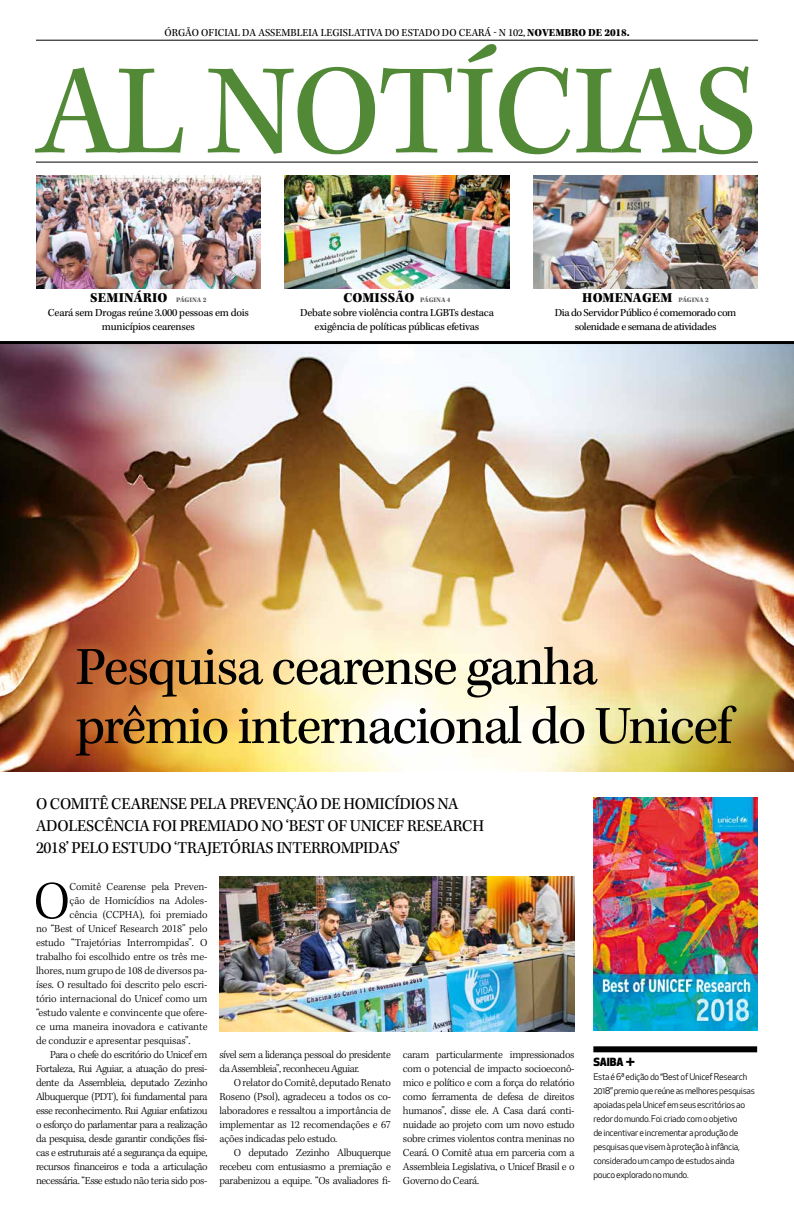
<style>
.page{position:relative;width:794px;height:1219px;background:#fff}
.page>*{position:absolute;margin:0;border:0;box-sizing:border-box;transform-origin:0 0}
.t1{font:131.8px "Kepler Std";letter-spacing:-.02em;color:#518936}
.t2{font:300 55.2px "Kepler Std";color:#000}
.t3{font:55px/59px "Kepler Std";letter-spacing:-.03em;color:#000}
.t4{font:17px/22px "Kepler Std";letter-spacing:-.02em;color:#000}
.t5{font:900 14px "Kepler Std";letter-spacing:.01em;color:#000}
.t6{font:300 11px/14px "Kepler Std";letter-spacing:-.03em;color:#000;text-align:justify}
.t7{font:300 11px "Kepler Std";letter-spacing:-.01em;color:#000}
.t8{font:11px/14px "Kepler Std";letter-spacing:-.02em;color:#000;text-align:center}
.t9{font:11px "Kepler Std";letter-spacing:.005em;color:#000}
.t10{font:11px/14px "Kepler Std";letter-spacing:-.04em;color:#000;text-align:center}
.t11{font:300 11px "Kepler Std";letter-spacing:-.005em;color:#000}
.t12{font:800 11px "Apex New";color:#000}
.t13{font:9px/14px "Apex New";letter-spacing:-.03em;color:#000}
.s1{font-weight:900}
.s2{font-size:7px;color:#646363}
</style>
<div class="page">
<img style="left:0;top:344px;width:794px;height:427px">
<hr style="left:36px;top:162px;width:722px;height:1px;background:#000">
<hr style="left:36px;top:40px;width:722px;height:1px;background:#000">
<hr style="left:0;top:341px;width:794px;height:3px;background:#000">
<img style="left:36px;top:176px;width:225px;height:112px">
<img style="left:533px;top:176px;width:225px;height:112px">
<img style="left:284px;top:176px;width:225px;height:112px">
<div style="left:593px;top:1046px;width:164px;height:6px;background:#000"></div>
<img style="left:593px;top:797px;width:164px;height:233px">
<img style="left:219px;top:876px;width:355px;height:156px">
<p class="t9" style="left:164px;top:26px;width:467px">ÓRGÃO OFICIAL DA ASSEMBLEIA LEGISLATIVA DO ESTADO DO CEARÁ - N 102, <span class="s1">NOVEMBRO DE 2018.</span></p>
<h1 class="t1" style="left:37px;top:37px;width:722px">AL NOTÍCIAS</h1>
<p class="t5" style="left:90px;top:290px;width:118px">SEMINÁRIO <span class="s2">PÁGINA 2</span></p>
<p class="t8" style="left:48px;top:306px;width:203px">Ceará sem Drogas reúne 3.000 pessoas em dois municípios cearenses</p>
<p class="t5" style="left:343px;top:290px;width:109px">COMISSÃO <span class="s2">PÁGINA 4</span></p>
<p class="t8" style="left:300px;top:306px;width:195px">Debate sobre violência contra LGBTs destaca exigência de políticas públicas efetivas</p>
<p class="t5" style="left:582px;top:290px;width:128px">HOMENAGEM <span class="s2">PÁGINA 2</span></p>
<p class="t10" style="left:554px;top:306px;width:183px">Dia do Servidor Público é comemorado com solenidade e semana de atividades</p>
<h3 class="t3" style="left:76px;top:639px;width:657px">Pesquisa cearense ganha prêmio internacional do Unicef</h3>
<h3 class="t4" style="left:36px;top:793px;width:449px">O COMITÊ CEARENSE PELA PREVENÇÃO DE HOMICÍDIOS NA<br>ADOLESCÊNCIA FOI PREMIADO NO ‘BEST OF UNICEF RESEARCH<br>2018’ PELO ESTUDO ‘TRAJETÓRIAS INTERROMPIDAS’</h3>
<h2 class="t2" style="left:33px;top:870px;width:38px">O</h2>
<p class="t7" style="left:70px;top:880px;width:139px">Comitê Cearense pela Preven-</p>
<p class="t7" style="left:70px;top:894px;width:139px">ção de Homicídios na Adoles-</p>
<p class="t7" style="left:70px;top:908px;width:139px">cência (CCPHA), foi premiado</p>
<p class="t7" style="left:36px;top:922px;width:173px">no “Best of Unicef Research 2018” pelo</p>
<p class="t7" style="left:36px;top:936px;width:173px">estudo “Trajetórias Interrompidas”. O</p>
<p class="t7" style="left:36px;top:950px;width:173px">trabalho foi escolhido entre os três me-</p>
<p class="t11" style="left:36px;top:964px;width:173px">lhores, num grupo de 108 de diversos pa-</p>
<p class="t7" style="left:36px;top:978px;width:173px">íses. O resultado foi descrito pelo escri-</p>
<p class="t7" style="left:36px;top:992px;width:173px">tório internacional do Unicef como um</p>
<p class="t7" style="left:36px;top:1006px;width:173px">“estudo valente e convincente que ofere-</p>
<p class="t7" style="left:36px;top:1020px;width:173px">ce uma maneira inovadora e cativante</p>
<p class="t7" style="left:36px;top:1034px;width:156px">de conduzir e apresentar pesquisas”.</p>
<p class="t6" style="left:50px;top:1048px;width:159px">Para o chefe do escritório do Unicef em</p>
<p class="t6" style="left:36px;top:1062px;width:173px">Fortaleza, Rui Aguiar, a atuação do presi-</p>
<p class="t6" style="left:36px;top:1076px;width:173px">dente da Assembleia, deputado Zezinho</p>
<p class="t6" style="left:36px;top:1090px;width:173px">Albuquerque (PDT), foi fundamental para</p>
<p class="t6" style="left:36px;top:1104px;width:173px">esse reconhecimento. Rui Aguiar enfatizou</p>
<p class="t6" style="left:36px;top:1118px;width:173px">o esforço do parlamentar para a realização</p>
<p class="t6" style="left:36px;top:1132px;width:173px">da pesquisa, desde garantir condições físi-</p>
<p class="t6" style="left:36px;top:1146px;width:173px">cas e estruturais até a segurança da equipe,</p>
<p class="t6" style="left:36px;top:1160px;width:173px">recursos financeiros e toda a articulação</p>
<p class="t6" style="left:36px;top:1174px;width:173px">necessária. “Esse estudo não teria sido pos-</p>
<p class="t6" style="left:219px;top:1048px;width:173px">sível sem a liderança pessoal do presidente da Assembleia”, reconheceu Aguiar.</p>
<p class="t6" style="left:219px;top:1076px;width:173px;text-indent:14px">O relator do Comitê, deputado Renato Roseno (Psol), agradeceu a todos os co&shy;laboradores e ressaltou a importância de implementar as 12 recomendações e 67 ações indicadas pelo estudo.</p>
<p class="t6" style="left:219px;top:1146px;width:173px;text-indent:14px">O deputado Zezinho Albuquerque recebeu com entusiasmo a premiação e parabenizou a equipe. “Os avaliadores fi-</p>
<p class="t6" style="left:403px;top:1048px;width:173px">caram particularmente impressionados com o potencial de impacto socioeconô&shy;mico e político e com a força do relatório como ferramenta de defesa de direitos humanos”, disse ele. A Casa dará conti&shy;nuidade ao projeto com um novo estudo sobre crimes violentos contra meninas no Ceará. O Comitê atua em parceria com a Assembleia Legislativa, o Unicef Brasil e o Governo do Ceará.</p>
<p class="t12" style="left:593px;top:1055px;width:44px">SAIBA +</p>
<p class="t13" style="left:593px;top:1070px;width:163px">Esta é 6ª edição do “Best of Unicef Research 2018” premio que reúne as melhores pesquisas apoiadas pela Unicef em seus escritórios ao redor do mundo. Foi criado com o objetivo<br>de incentivar e incrementar a produção de pesquisas que visem à proteção à infância, considerado um campo de estudos ainda pouco explorado no mundo.</p>
</div>
